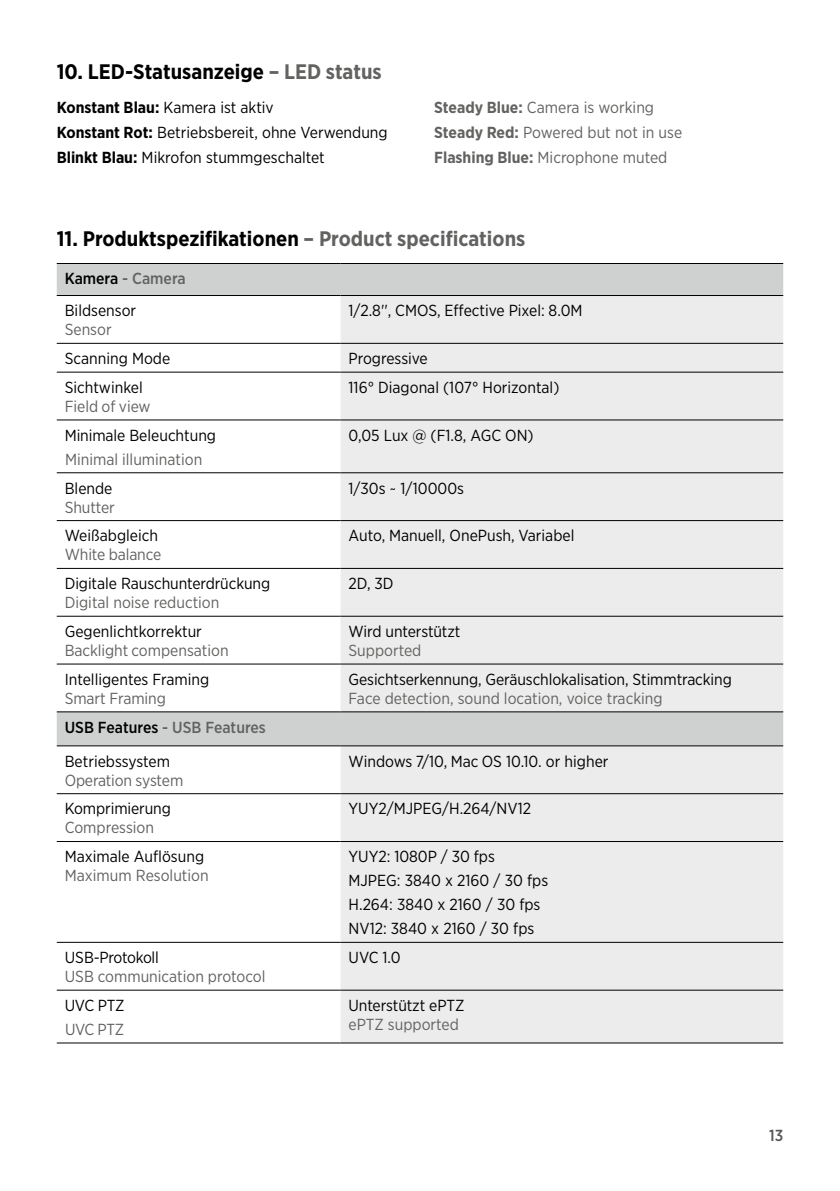
<style>
.page{position:relative;width:840px;height:1191px;background:#fff}
.page>*{position:absolute;margin:0;border:0;box-sizing:border-box;transform-origin:0 0}
.t1{font:700 21px "Gotham Narrow";color:#000}
.t2{font:16px/24px "Gotham Narrow";color:#000}
.t3{font:16px/24.6px "Gotham Narrow";color:#626261}
.t4{font:16px "Gotham Narrow";letter-spacing:-.02em;color:#000}
.t5{font:500 16px "Gotham Narrow";color:#565655}
.s1{color:#626261}
.s2{font-weight:700}
.s3{font-weight:500}
.s4{font-weight:500;color:#626261}
</style>
<div class="page">
<svg style="left:57px;top:264px;width:725px;height:481px"></svg>
<div style="left:340px;top:296px;width:442px;height:746px;background:#ececec"></div>
<hr style="left:57px;top:263px;width:283px;height:1px;background:#000">
<hr style="left:340px;top:263px;width:442px;height:1px;background:#000">
<hr style="left:57px;top:295px;width:283px;height:1px;background:#000">
<hr style="left:340px;top:295px;width:442px;height:1px;background:#000">
<hr style="left:57px;top:343px;width:283px;height:1px;background:#000">
<hr style="left:340px;top:343px;width:442px;height:1px;background:#000">
<hr style="left:57px;top:372px;width:283px;height:1px;background:#000">
<hr style="left:340px;top:372px;width:442px;height:1px;background:#000">
<hr style="left:57px;top:419px;width:283px;height:1px;background:#000">
<hr style="left:340px;top:419px;width:442px;height:1px;background:#000">
<hr style="left:57px;top:472px;width:283px;height:1px;background:#000">
<hr style="left:340px;top:472px;width:442px;height:1px;background:#000">
<hr style="left:57px;top:520px;width:283px;height:1px;background:#000">
<hr style="left:340px;top:520px;width:442px;height:1px;background:#000">
<hr style="left:57px;top:568px;width:283px;height:1px;background:#000">
<hr style="left:340px;top:568px;width:442px;height:1px;background:#000">
<hr style="left:57px;top:616px;width:283px;height:1px;background:#000">
<hr style="left:340px;top:616px;width:442px;height:1px;background:#000">
<hr style="left:57px;top:663px;width:283px;height:1px;background:#000">
<hr style="left:340px;top:663px;width:442px;height:1px;background:#000">
<hr style="left:57px;top:711px;width:283px;height:1px;background:#000">
<hr style="left:340px;top:711px;width:442px;height:1px;background:#000">
<hr style="left:57px;top:745px;width:283px;height:1px;background:#000">
<hr style="left:340px;top:745px;width:442px;height:1px;background:#000">
<hr style="left:57px;top:793px;width:283px;height:1px;background:#000">
<hr style="left:340px;top:793px;width:442px;height:1px;background:#000">
<hr style="left:57px;top:841px;width:283px;height:1px;background:#000">
<hr style="left:340px;top:841px;width:442px;height:1px;background:#000">
<hr style="left:57px;top:942px;width:283px;height:1px;background:#000">
<hr style="left:340px;top:942px;width:442px;height:1px;background:#000">
<hr style="left:57px;top:989px;width:283px;height:1px;background:#000">
<hr style="left:340px;top:989px;width:442px;height:1px;background:#000">
<hr style="left:57px;top:1042px;width:283px;height:1px;background:#000">
<hr style="left:340px;top:1042px;width:442px;height:1px;background:#000">
<h1 class="t1" style="left:57px;top:58px;width:326px">10. LED-Statusanzeige <span class="s1">– LED status</span></h1>
<p class="t2" style="left:57px;top:95px;width:332px;line-height:24.6px"><span class="s2">Konstant Blau:</span> Kamera ist aktiv<br><span class="s2">Konstant Rot:</span> Betriebsbereit, ohne Verwendung<br><span class="s2">Blinkt Blau:</span> Mikrofon stummgeschaltet</p>
<p class="t3" style="left:434px;top:95px;width:249px"><span class="s2">Steady Blue:</span> Camera is working<br><span class="s2">Steady Red:</span> Powered but not in use<br><span class="s2">Flashing Blue:</span> Microphone muted</p>
<h1 class="t1" style="left:57px;top:225px;width:470px">11. Produktspezifikationen <span class="s1">– Product specifications</span></h1>
<p class="t2" style="left:65px;top:262px;width:122px;line-height:32px"><span class="s3">Kamera</span> <span class="s4">- Camera<br></span>Bildsensor</p>
<p class="t3" style="left:65px;top:317px;width:48px">Sensor</p>
<p class="t2" style="left:348px;top:298px;width:235px">1/2.8'', CMOS, Effective Pixel: 8.0M</p>
<p class="t2" style="left:65px;top:346px;width:107px">Scanning Mode</p>
<p class="t2" style="left:348px;top:346px;width:81px">Progressive</p>
<p class="t2" style="left:65px;top:375px;width:79px">Sichtwinkel</p>
<p class="t3" style="left:65px;top:394px;width:87px">Field of view</p>
<p class="t2" style="left:348px;top:375px;width:212px">116° Diagonal (107° Horizontal)</p>
<p class="t2" style="left:65px;top:423px;width:153px">Minimale Beleuchtung</p>
<p class="t3" style="left:65px;top:446px;width:139px">Minimal illumination</p>
<p class="t2" style="left:348px;top:423px;width:186px">0,05 Lux @ (F1.8, AGC ON)</p>
<p class="t2" style="left:65px;top:475px;width:49px">Blende</p>
<p class="t3" style="left:65px;top:494px;width:52px">Shutter</p>
<p class="t2" style="left:348px;top:475px;width:117px">1/30s ~ 1/10000s</p>
<p class="t2" style="left:65px;top:523px;width:95px">Weißabgleich</p>
<p class="t3" style="left:65px;top:542px;width:98px">White balance</p>
<p class="t2" style="left:348px;top:523px;width:227px">Auto, Manuell, OnePush, Variabel</p>
<p class="t2" style="left:65px;top:571px;width:207px">Digitale Rauschunterdrückung</p>
<p class="t3" style="left:65px;top:590px;width:156px">Digital noise reduction</p>
<p class="t2" style="left:348px;top:571px;width:47px">2D, 3D</p>
<p class="t2" style="left:65px;top:619px;width:138px">Gegenlichtkorrektur</p>
<p class="t3" style="left:65px;top:638px;width:165px">Backlight compensation</p>
<p class="t2" style="left:348px;top:619px;width:113px">Wird unterstützt</p>
<p class="t3" style="left:348px;top:638px;width:74px">Supported</p>
<p class="t2" style="left:65px;top:667px;width:146px">Intelligentes Framing</p>
<p class="t3" style="left:65px;top:685px;width:102px">Smart Framing</p>
<p class="t2" style="left:348px;top:667px;width:384px">Gesichtserkennung, Geräuschlokalisation, Stimmtracking</p>
<p class="t3" style="left:348px;top:685px;width:315px">Face detection, sound location, voice tracking</p>
<p class="t2" style="left:65px;top:709px;width:202px;line-height:34px"><span class="s3">USB Features</span> <span class="s4">- USB Features<br></span>Betriebssystem</p>
<p class="t3" style="left:65px;top:767px;width:120px">Operation system</p>
<p class="t2" style="left:348px;top:748px;width:261px">Windows 7/10, Mac OS 10.10. or higher</p>
<p class="t2" style="left:65px;top:796px;width:108px">Komprimierung</p>
<p class="t3" style="left:65px;top:815px;width:91px">Compression</p>
<p class="t2" style="left:348px;top:796px;width:184px">YUY2/MJPEG/H.264/NV12</p>
<p class="t2" style="left:65px;top:844px;width:141px">Maximale Auflösung</p>
<p class="t3" style="left:65px;top:863px;width:145px">Maximum Resolution</p>
<p class="t2" style="left:348px;top:844px;width:201px">YUY2: 1080P / 30 fps<br>MJPEG: 3840 x 2160 / 30 fps<br>H.264: 3840 x 2160 / 30 fps<br>NV12: 3840 x 2160 / 30 fps</p>
<p class="t4" style="left:65px;top:947px;width:95px">USB-Protokoll</p>
<p class="t3" style="left:65px;top:963px;width:202px">USB communication protocol</p>
<p class="t2" style="left:348px;top:945px;width:54px">UVC 1.0</p>
<p class="t2" style="left:65px;top:993px;width:61px">UVC PTZ</p>
<p class="t3" style="left:65px;top:1016px;width:61px">UVC PTZ</p>
<p class="t2" style="left:348px;top:993px;width:117px">Unterstützt ePTZ</p>
<p class="t3" style="left:348px;top:1011px;width:112px">ePTZ supported</p>
<p class="t5" style="left:768px;top:1125px;width:16px">13</p>
</div>
